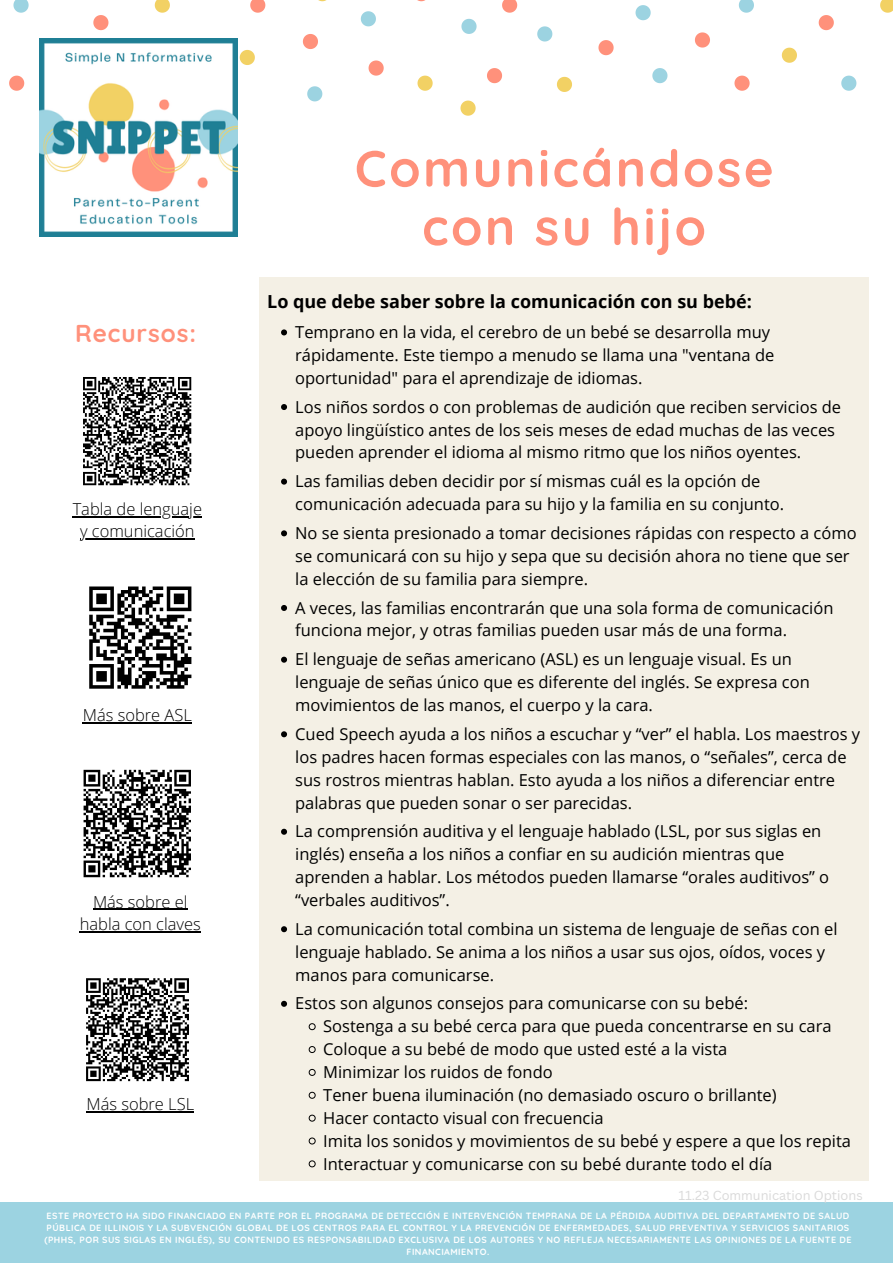
<style>
.page{position:relative;width:893px;height:1264px;background:#fff}
.page>*{position:absolute;margin:0;border:0;box-sizing:border-box;transform-origin:0 0}
.t1{font:700 51px/58.5px "Quicksand";letter-spacing:.05em;color:#ff917b;text-align:center}
.t2{font:700 24.3px "Quicksand";letter-spacing:.04em;color:#ff917b}
.t3{font:700 18px "Open Sans";color:#000}
.t4{font:16.5px/22.8px "Open Sans";color:#000}
.t5{font:300 16.5px/22.5px "Open Sans";color:#000;text-align:center}
.t6{font:12.75px "Canva Sans";color:#d9d9d9}
.t7{font:700 9px/12px "Quicksand";letter-spacing:.05em;color:#fff;text-align:center}
</style>
<div class="page">
<svg style="left:13px;top:0;width:16px;height:13px"></svg>
<svg style="left:307px;top:86px;width:15px;height:15px"></svg>
<svg style="left:361px;top:11px;width:15px;height:15px"></svg>
<svg style="left:155px;top:0;width:15px;height:13px"></svg>
<svg style="left:240px;top:50px;width:15px;height:15px"></svg>
<svg style="left:417px;top:76px;width:15px;height:15px"></svg>
<svg style="left:9px;top:76px;width:15px;height:15px"></svg>
<svg style="left:250px;top:0;width:15px;height:13px"></svg>
<svg style="left:93px;top:15px;width:15px;height:15px"></svg>
<svg style="left:303px;top:34px;width:15px;height:15px"></svg>
<svg style="left:368px;top:60px;width:15px;height:16px"></svg>
<svg style="left:738px;top:0;width:16px;height:13px"></svg>
<svg style="left:841px;top:76px;width:15px;height:15px"></svg>
<svg style="left:635px;top:5px;width:15px;height:15px"></svg>
<svg style="left:652px;top:68px;width:15px;height:15px"></svg>
<svg style="left:537px;top:26px;width:15px;height:15px"></svg>
<svg style="left:461px;top:19px;width:15px;height:15px"></svg>
<svg style="left:880px;top:0;width:12px;height:13px"></svg>
<svg style="left:557px;top:77px;width:15px;height:15px"></svg>
<svg style="left:460px;top:101px;width:15px;height:15px"></svg>
<svg style="left:781px;top:48px;width:15px;height:15px"></svg>
<svg style="left:695px;top:32px;width:15px;height:16px"></svg>
<svg style="left:734px;top:76px;width:15px;height:15px"></svg>
<svg style="left:487px;top:68px;width:15px;height:15px"></svg>
<svg style="left:502px;top:0;width:15px;height:13px"></svg>
<svg style="left:818px;top:15px;width:15px;height:15px"></svg>
<svg style="left:598px;top:40px;width:15px;height:15px"></svg>
<div style="left:259px;top:278px;width:609px;height:656px;background:#f4f0e5"></div>
<div style="left:0;top:1202px;width:892px;height:60px;background:#9cd3e1"></div>
<div style="left:259px;top:524px;width:609px;height:656px;background:#f4f0e5"></div>
<svg style="left:281px;top:329px;width:6px;height:6px"></svg>
<svg style="left:281px;top:404px;width:6px;height:6px"></svg>
<svg style="left:281px;top:478px;width:6px;height:6px"></svg>
<svg style="left:281px;top:530px;width:6px;height:6px"></svg>
<svg style="left:281px;top:605px;width:6px;height:6px"></svg>
<svg style="left:281px;top:656px;width:6px;height:6px"></svg>
<svg style="left:281px;top:731px;width:6px;height:6px"></svg>
<svg style="left:281px;top:828px;width:6px;height:6px"></svg>
<svg style="left:281px;top:926px;width:6px;height:6px"></svg>
<svg style="left:281px;top:1000px;width:6px;height:6px"></svg>
<svg style="left:309px;top:1023px;width:6px;height:7px"></svg>
<svg style="left:309px;top:1046px;width:6px;height:6px"></svg>
<svg style="left:309px;top:1068px;width:6px;height:7px"></svg>
<svg style="left:309px;top:1091px;width:6px;height:7px"></svg>
<svg style="left:309px;top:1114px;width:6px;height:7px"></svg>
<svg style="left:309px;top:1137px;width:6px;height:7px"></svg>
<svg style="left:309px;top:1160px;width:6px;height:7px"></svg>
<img style="left:39px;top:38px;width:198px;height:198px">
<svg style="left:83px;top:377px;width:109px;height:109px"></svg>
<svg style="left:83px;top:769px;width:108px;height:109px"></svg>
<svg style="left:86px;top:978px;width:103px;height:104px"></svg>
<hr style="left:73px;top:516px;width:129px;height:1px;background:#000">
<hr style="left:80px;top:538px;width:115px;height:1px;background:#000">
<hr style="left:93px;top:908px;width:95px;height:1px;background:#000">
<hr style="left:80px;top:931px;width:121px;height:1px;background:#000">
<hr style="left:86px;top:1111px;width:108px;height:1px;background:#000">
<hr style="left:83px;top:722px;width:109px;height:1px;background:#000">
<svg style="left:89px;top:586px;width:103px;height:103px"></svg>
<p class="t2" style="left:75px;top:317px;width:122px">Recursos:</p>
<p class="t5" style="left:73px;top:497px;width:131px">Tabla de lenguaje y comunicación</p>
<p class="t5" style="left:83px;top:703px;width:111px">Más sobre ASL</p>
<p class="t5" style="left:80px;top:889px;width:123px">Más sobre el habla con claves</p>
<p class="t5" style="left:86px;top:1092px;width:109px">Más sobre LSL</p>
<p class="t1" style="left:354px;top:138px;width:420px">Comunicándose con su hijo</p>
<p class="t3" style="left:267px;top:289px;width:486px">Lo que debe saber sobre la comunicación con su bebé:</p>
<p class="t4" style="left:295px;top:320px;width:480px">Temprano en la vida, el cerebro de un bebé se desarrolla muy rápidamente. Este tiempo a menudo se llama una "ventana de oportunidad" para el aprendizaje de idiomas.</p>
<p class="t4" style="left:295px;top:395px;width:547px">Los niños sordos o con problemas de audición que reciben servicios de apoyo lingüístico antes de los seis meses de edad muchas de las veces pueden aprender el idioma al mismo ritmo que los niños oyentes.</p>
<p class="t4" style="left:295px;top:469px;width:490px">Las familias deben decidir por sí mismas cuál es la opción de comunicación adecuada para su hijo y la familia en su conjunto.</p>
<p class="t4" style="left:295px;top:521px;width:563px">No se sienta presionado a tomar decisiones rápidas con respecto a cómo se comunicará con su hijo y sepa que su decisión ahora no tiene que ser la elección de su familia para siempre.</p>
<p class="t4" style="left:295px;top:595px;width:539px">A veces, las familias encontrarán que una sola forma de comunicación funciona mejor, y otras familias pueden usar más de una forma.</p>
<p class="t4" style="left:295px;top:647px;width:516px">El lenguaje de señas americano (ASL) es un lenguaje visual. Es un lenguaje de señas único que es diferente del inglés. Se expresa con movimientos de las manos, el cuerpo y la cara.</p>
<p class="t4" style="left:295px;top:722px;width:566px">Cued Speech ayuda a los niños a escuchar y “ver” el habla. Los maestros y los padres hacen formas especiales con las manos, o “señales”, cerca de sus rostros mientras hablan. Esto ayuda a los niños a diferenciar entre palabras que pueden sonar o ser parecidas.</p>
<p class="t4" style="left:295px;top:819px;width:535px">La comprensión auditiva y el lenguaje hablado (LSL, por sus siglas en inglés) enseña a los niños a confiar en su audición mientras que aprenden a hablar. Los métodos pueden llamarse “orales auditivos” o “verbales auditivos”.</p>
<p class="t4" style="left:295px;top:917px;width:543px">La comunicación total combina un sistema de lenguaje de señas con el lenguaje hablado. Se anima a los niños a usar sus ojos, oídos, voces y manos para comunicarse.</p>
<p class="t4" style="left:295px;top:991px;width:454px">Estos son algunos consejos para comunicarse con su bebé:</p>
<p class="t4" style="left:323px;top:1014px;width:510px">Sostenga a su bebé cerca para que pueda concentrarse en su cara</p>
<p class="t4" style="left:323px;top:1037px;width:405px">Coloque a su bebé de modo que usted esté a la vista</p>
<p class="t4" style="left:323px;top:1060px;width:231px">Minimizar los ruidos de fondo</p>
<p class="t4" style="left:323px;top:1083px;width:455px">Tener buena iluminación (no demasiado oscuro o brillante)</p>
<p class="t4" style="left:323px;top:1105px;width:282px">Hacer contacto visual con frecuencia</p>
<p class="t4" style="left:323px;top:1128px;width:529px">Imita los sonidos y movimientos de su bebé y espere a que los repita</p>
<p class="t4" style="left:323px;top:1151px;width:450px">Interactuar y comunicarse con su bebé durante todo el día</p>
<p class="t6" style="left:678px;top:1185px;width:186px">11.23 Communication Options</p>
<p class="t7" style="left:44px;top:1209px;width:808px">ESTE PROYECTO HA SIDO FINANCIADO EN PARTE POR EL PROGRAMA DE DETECCIÓN E INTERVENCIÓN TEMPRANA DE LA PÉRDIDA AUDITIVA DEL DEPARTAMENTO DE SALUD PÚBLICA DE ILLINOIS Y LA SUBVENCIÓN GLOBAL DE LOS CENTROS PARA EL CONTROL Y LA PREVENCIÓN DE ENFERMEDADES, SALUD PREVENTIVA Y SERVICIOS SANITARIOS (PHHS, POR SUS SIGLAS EN INGLÉS), SU CONTENIDO ES RESPONSABILIDAD EXCLUSIVA DE LOS AUTORES Y NO REFLEJA NECESARIAMENTE LAS OPINIONES DE LA FUENTE DE FINANCIAMIENTO.</p>
</div>
